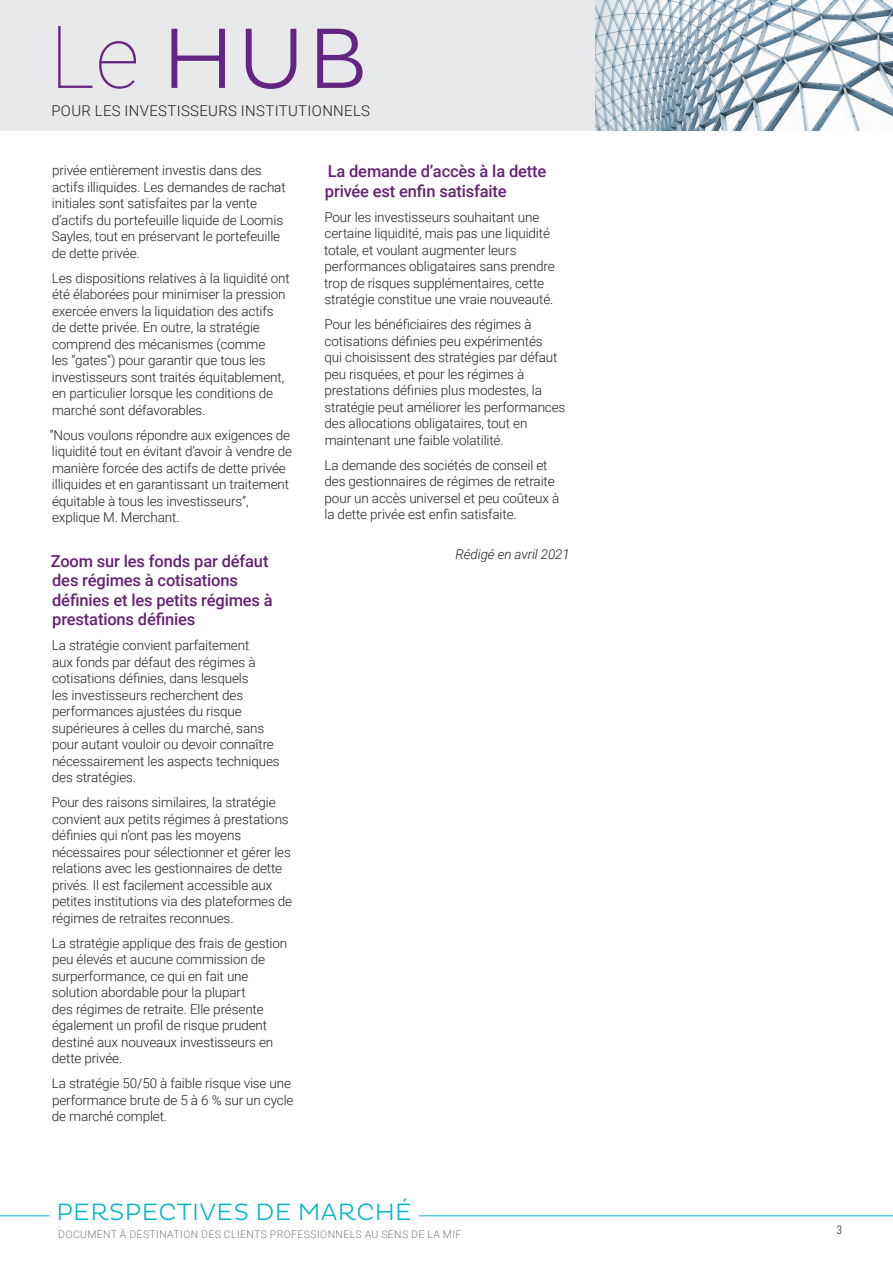
<style>
.page{position:relative;width:893px;height:1263px;background:#fff}
.page>*{position:absolute;margin:0;border:0;box-sizing:border-box;transform-origin:0 0}
.t1{font:300 87px "Pluto";color:#642483}
.t2{font:300 24px "Pluto";letter-spacing:.015em;color:#00b5cb}
.text_courant{font:500 16.5px/19.5px "Roboto";letter-spacing:-.01em;color:#662274}
.t3{font:300 14.85px "Roboto";letter-spacing:.025em;color:#231f20}
.text_courant-2{font:300 13.5px/16.5px "Roboto";letter-spacing:-.01em;color:#231f20}
.text_courant-3{font:italic 300 13.5px "Roboto";letter-spacing:-.01em;color:#231f20}
.t4{font:12px "Roboto Condensed";color:#5e6367}
.t5{font:300 10.5px "Roboto";letter-spacing:.035em;color:#777c7f}
.s1{font-family:"Roboto";font-weight:100}
</style>
<div class="page">
<div style="left:0;top:0;width:595px;height:131px;background:#e7e9ea"></div>
<img style="left:687px;top:0;width:206px;height:131px">
<hr style="left:0;top:1215px;width:893px;height:1px;background:#00b5cb">
<svg style="left:595px;top:0;width:92px;height:131px;background:#b6c6d0"></svg>
<div style="left:49px;top:1201px;width:370px;height:18px;background:#fff"></div>
<h1 class="t1" style="left:50px;top:9px;width:320px"><span class="s1">Le</span> HUB</h1>
<p class="t3" style="left:51px;top:100px;width:320px">POUR LES INVESTISSEURS INSTITUTIONNELS</p>
<p class="text_courant-2" style="left:52px;top:162px;width:235px">privée entièrement investis dans des actifs illiquides. Les demandes de rachat initiales sont satisfaites par la vente d’actifs du portefeuille liquide de Loomis Sayles, tout en préservant le portefeuille de dette privée.</p>
<p class="text_courant-2" style="left:52px;top:269px;width:239px">Les dispositions relatives à la liquidité ont été élaborées pour minimiser la pression exercée envers la liquidation des actifs de dette privée. En outre, la stratégie comprend des mécanismes (comme<br>les “gates”) pour garantir que tous les investisseurs sont traités équitablement, en particulier lorsque les conditions de marché sont défavorables.</p>
<p class="text_courant-2" style="left:50px;top:426px;width:244px">“Nous voulons répondre aux exigences de liquidité tout en évitant d’avoir à vendre de manière forcée des actifs de dette privée illiquides et en garantissant un traitement équitable à tous les investisseurs”, explique M. Merchant.</p>
<p class="text_courant" style="left:51px;top:550px;width:224px">Zoom sur les fonds par défaut des régimes à cotisations définies et les petits régimes à prestations définies</p>
<p class="text_courant-2" style="left:52px;top:637px;width:229px">La stratégie convient parfaitement<br>aux fonds par défaut des régimes à cotisations définies, dans lesquels<br>les investisseurs recherchent des performances ajustées du risque supérieures à celles du marché, sans pour autant vouloir ou devoir connaître nécessairement les aspects techniques des stratégies.</p>
<p class="text_courant-2" style="left:52px;top:794px;width:242px">Pour des raisons similaires, la stratégie convient aux petits régimes à prestations définies qui n’ont pas les moyens nécessaires pour sélectionner et gérer les relations avec les gestionnaires de dette privés. Il est facilement accessible aux petites institutions via des plateformes de régimes de retraites reconnues.</p>
<p class="text_courant-2" style="left:52px;top:934px;width:237px">La stratégie applique des frais de gestion peu élevés et aucune commission de surperformance, ce qui en fait une solution abordable pour la plupart<br>des régimes de retraite. Elle présente également un profil de risque prudent destiné aux nouveaux investisseurs en dette privée.</p>
<p class="text_courant-2" style="left:52px;top:1075px;width:243px">La stratégie 50/50 à faible risque vise une performance brute de 5 à 6 % sur un cycle de marché complet.</p>
<p class="text_courant" style="left:325px;top:161px;width:223px">La demande d’accès à la dette privée est enfin satisfaite</p>
<p class="text_courant-2" style="left:324px;top:208px;width:232px">Pour les investisseurs souhaitant une certaine liquidité, mais pas une liquidité totale, et voulant augmenter leurs performances obligataires sans prendre trop de risques supplémentaires, cette stratégie constitue une vraie nouveauté.</p>
<p class="text_courant-2" style="left:324px;top:316px;width:243px">Pour les bénéficiaires des régimes à cotisations définies peu expérimentés<br>qui choisissent des stratégies par défaut peu risquées, et pour les régimes à prestations définies plus modestes, la stratégie peut améliorer les performances des allocations obligataires, tout en maintenant une faible volatilité.</p>
<p class="text_courant-2" style="left:324px;top:456px;width:236px">La demande des sociétés de conseil et des gestionnaires de régimes de retraite pour un accès universel et peu coûteux à la dette privée est enfin satisfaite.</p>
<p class="text_courant-3" style="left:456px;top:545px;width:116px">Rédigé en avril 2021</p>
<h2 class="t2" style="left:56px;top:1198px;width:357px">PERSPECTIVES DE MARCHÉ</h2>
<p class="t5" style="left:58px;top:1227px;width:405px">DOCUMENT À DESTINATION DES CLIENTS PROFESSIONNELS AU SENS DE LA MIF</p>
<p class="t4" style="left:836px;top:1221px;width:7px">3</p>
</div>
